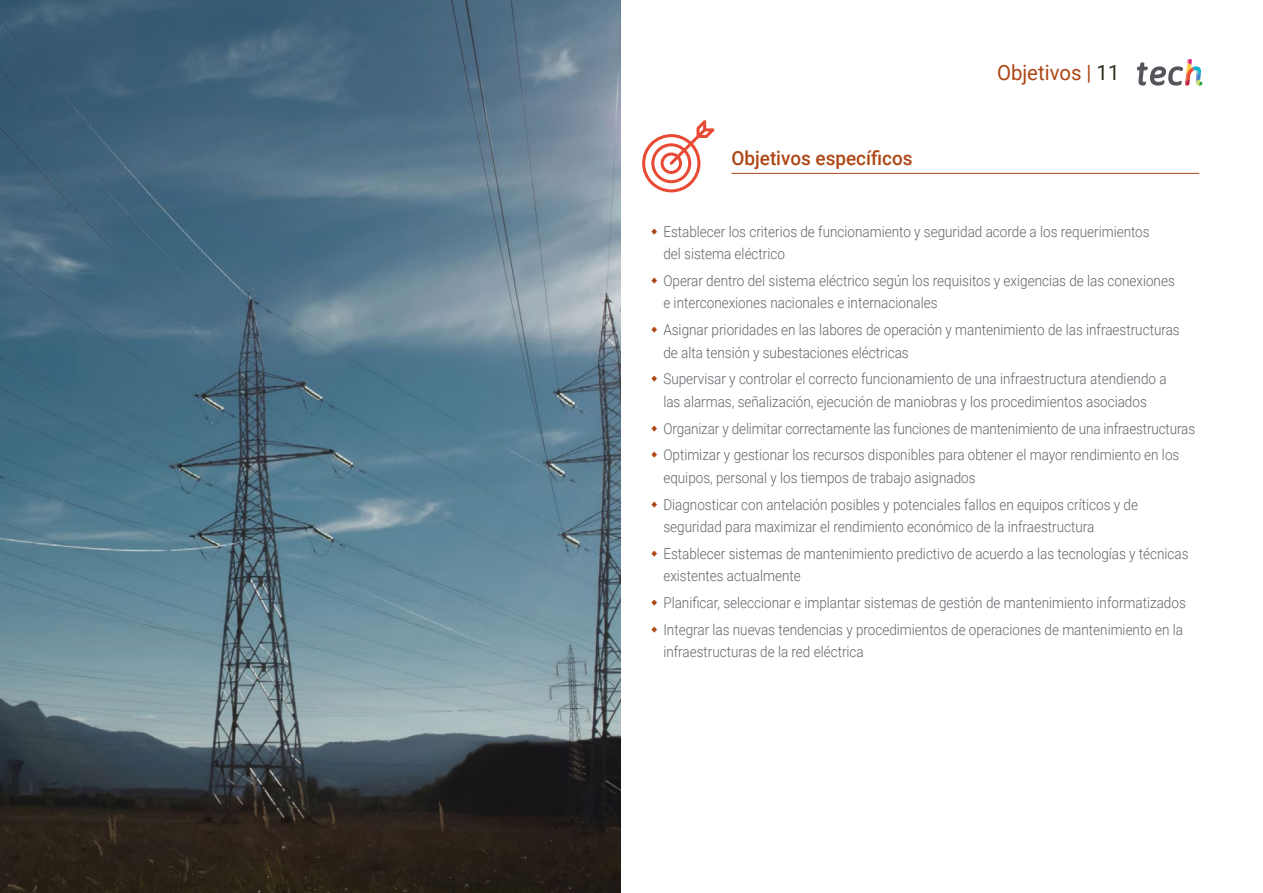
<style>
.page{position:relative;width:1263px;height:893px;background:#fff}
.page>*{position:absolute;margin:0;border:0;box-sizing:border-box;transform-origin:0 0}
.t1{font:21px "Roboto";color:#ae4514}
.t2{font:500 19.5px "Roboto";color:#ae4615}
.t3{font:300 15px/26.7px "Roboto";color:#61646a;scale:.9 1}
.s1{color:#312e20}
.s2{color:#322e1f}
</style>
<div class="page">
<hr style="left:731px;top:173px;width:468px;height:1px;background:#ae4615">
<img style="left:0;top:0;width:621px;height:893px">
<svg style="left:1137px;top:59px;width:65px;height:27px"></svg>
<svg style="left:642px;top:120px;width:72px;height:72px"></svg>
<h2 class="t2" style="left:731px;top:144px;width:183px">Objetivos específicos</h2>
<h1 class="t1" style="left:997px;top:57px;width:124px">Objetivos | <span class="s1">1</span><span class="s2">1</span></h1>
<p class="t3" style="left:663px;top:219px;width:542px;line-height:22.5px">Establecer los criterios de funcionamiento y seguridad acorde a los requerimientos del sistema eléctrico</p>
<p class="t3" style="left:663px;top:269px;width:570px;line-height:22.5px">Operar dentro del sistema eléctrico según los requisitos y exigencias de las conexiones e interconexiones nacionales e internacionales</p>
<p class="t3" style="left:663px;top:318px;width:575px;line-height:22.5px">Asignar prioridades en las labores de operación y mantenimiento de las infraestructuras de alta tensión y subestaciones eléctricas</p>
<p class="t3" style="left:663px;top:367px;width:561px;line-height:22.5px">Supervisar y controlar el correcto funcionamiento de una infraestructura atendiendo a las alarmas, señalización, ejecución de maniobras y los procedimientos asociados</p>
<p class="t3" style="left:663px;top:414px;width:592px">Organizar y delimitar correctamente las funciones de mantenimiento de una infraestructuras<br>Optimizar y gestionar los recursos disponibles para obtener el mayor rendimiento en los</p>
<p class="t3" style="left:663px;top:463px;width:529px">equipos, personal y los tiempos de trabajo asignados<br>Diagnosticar con antelación posibles y potenciales fallos en equipos críticos y de</p>
<p class="t3" style="left:663px;top:513px;width:585px">seguridad para maximizar el rendimiento económico de la infraestructura<br>Establecer sistemas de mantenimiento predictivo de acuerdo a las tecnologías y técnicas</p>
<p class="t3" style="left:663px;top:562px;width:582px">existentes actualmente<br>Planificar, seleccionar e implantar sistemas de gestión de mantenimiento informatizados<br>Integrar las nuevas tendencias y procedimientos de operaciones de mantenimiento en la</p>
<p class="t3" style="left:663px;top:638px;width:224px">infraestructuras de la red eléctrica</p>
</div>
